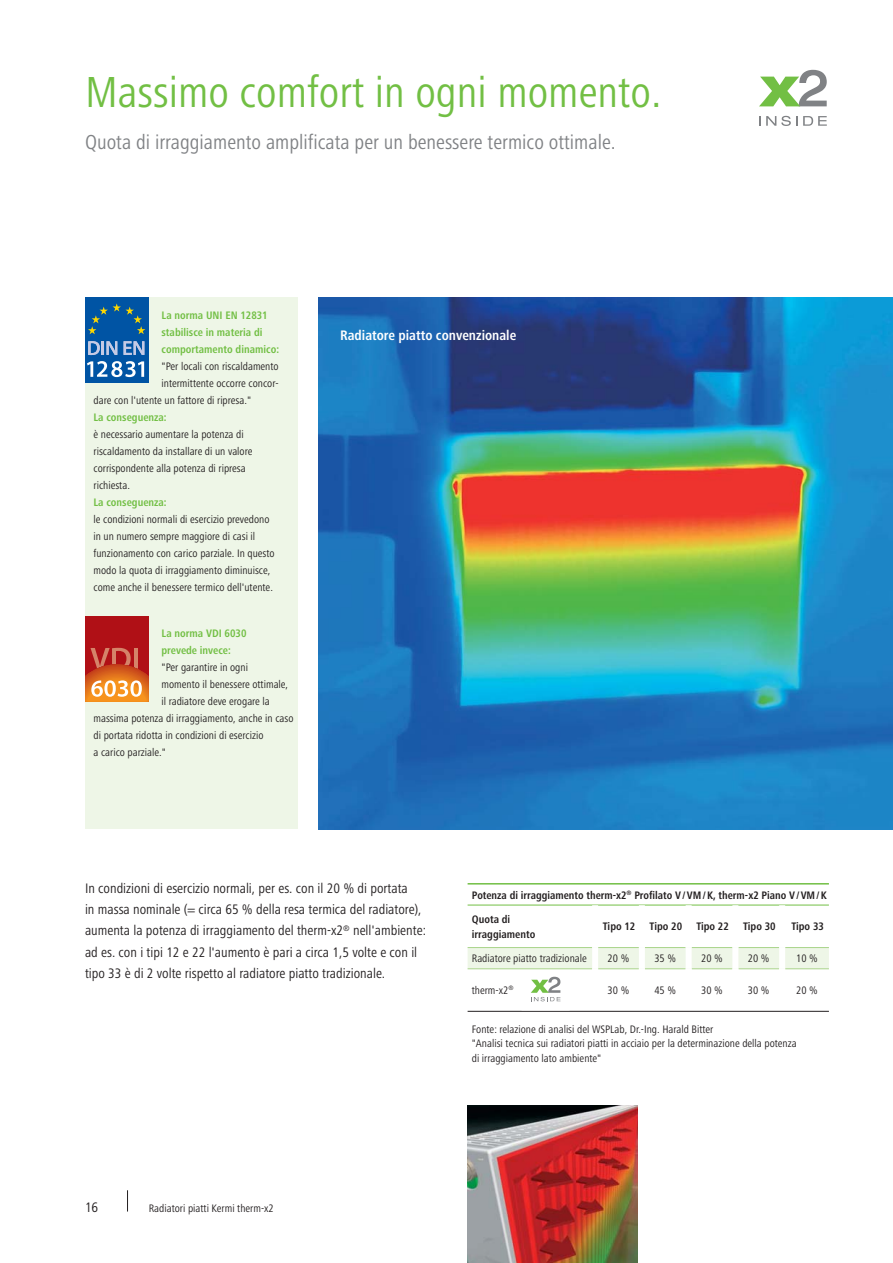
<style>
.page{position:relative;width:893px;height:1263px;background:#fff}
.page>*{position:absolute;margin:0;border:0;box-sizing:border-box;transform-origin:0 0}
.t1{font:condensed 45px "Frutiger Next LTW1 G";color:#72bf44}
.t2{font:condensed 21px "Frutiger Next LTW1 G";color:#808285}
.t3{font:condensed 14.25px/21.3px "Frutiger Next LTW1 G";color:#231f20}
.t4{font:700 condensed 14.25px "Frutiger Next LTW1 G";color:#fff}
.t5{font:condensed 11.25px/17px "Frutiger Next LTW1 G";color:#231f20}
.t6{font:700 condensed 11.25px/17px "Frutiger Next LTW1 G";color:#72bf44}
.t7{font:700 condensed 11.25px/24px "Frutiger Next LTW1 G";color:#231f20}
</style>
<div class="page">
<svg style="left:127px;top:1190px;width:1px;height:22px"></svg>
<div style="left:85px;top:298px;width:213px;height:531px;background:#eef6e7"></div>
<img style="left:319px;top:298px;width:574px;height:531px">
<img style="left:468px;top:1105px;width:170px;height:158px">
<div style="left:468px;top:948px;width:361px;height:20px;background:#eef6e7"></div>
<hr style="left:468px;top:883px;width:361px;height:2px;background:#72bf44">
<hr style="left:468px;top:905px;width:361px;height:1px;background:#72bf44">
<hr style="left:468px;top:947px;width:124px;height:1px;background:#a9d48a">
<hr style="left:598px;top:947px;width:41px;height:1px;background:#a9d48a">
<hr style="left:645px;top:947px;width:41px;height:1px;background:#a9d48a">
<hr style="left:692px;top:947px;width:40px;height:1px;background:#a9d48a">
<hr style="left:738px;top:947px;width:41px;height:1px;background:#a9d48a">
<hr style="left:785px;top:947px;width:44px;height:1px;background:#a9d48a">
<hr style="left:468px;top:968px;width:124px;height:1px;background:#a9d48a">
<hr style="left:598px;top:968px;width:41px;height:1px;background:#a9d48a">
<hr style="left:645px;top:968px;width:41px;height:1px;background:#a9d48a">
<hr style="left:692px;top:968px;width:40px;height:1px;background:#a9d48a">
<hr style="left:738px;top:968px;width:41px;height:1px;background:#a9d48a">
<hr style="left:785px;top:968px;width:44px;height:1px;background:#a9d48a">
<div style="left:592px;top:905px;width:6px;height:43px;background:#fff"></div>
<div style="left:639px;top:905px;width:6px;height:43px;background:#fff"></div>
<div style="left:686px;top:905px;width:6px;height:43px;background:#fff"></div>
<div style="left:732px;top:905px;width:6px;height:43px;background:#fff"></div>
<div style="left:779px;top:905px;width:6px;height:43px;background:#fff"></div>
<div style="left:592px;top:948px;width:6px;height:21px;background:#fff"></div>
<div style="left:639px;top:948px;width:6px;height:21px;background:#fff"></div>
<div style="left:686px;top:948px;width:6px;height:21px;background:#fff"></div>
<div style="left:732px;top:948px;width:6px;height:21px;background:#fff"></div>
<div style="left:779px;top:948px;width:6px;height:21px;background:#fff"></div>
<hr style="left:468px;top:1011px;width:361px;height:1px;background:#231f20">
<svg style="left:531px;top:977px;width:29px;height:24px"></svg>
<svg style="left:759px;top:70px;width:68px;height:36px"></svg>
<svg style="left:766px;top:116px;width:31px;height:10px"></svg>
<svg style="left:803px;top:116px;width:24px;height:10px"></svg>
<div style="left:85px;top:617px;width:64px;height:85px;background:#b01016"></div>
<svg style="left:85px;top:648px;width:64px;height:54px"></svg>
<div style="left:85px;top:298px;width:64px;height:85px;background:#0054a4"></div>
<svg style="left:88px;top:341px;width:56px;height:14px"></svg>
<svg style="left:88px;top:303px;width:57px;height:31px"></svg>
<svg style="left:87px;top:361px;width:57px;height:16px"></svg>
<h1 class="t1" style="left:85px;top:73px;width:578px">Massimo comfort in ogni momento.</h1>
<h2 class="t2" style="left:85px;top:133px;width:532px">Quota di irraggiamento amplificata per un benessere termico ottimale.</h2>
<p class="t6" style="left:162px;top:307px;width:119px">La norma UNI EN 12831 stabilisce in materia di comportamento dinamico:</p>
<p class="t5" style="left:162px;top:358px;width:119px">"Per locali con riscaldamento</p>
<p class="t5" style="left:162px;top:375px;width:119px">intermittente occorre concor-</p>
<p class="t5" style="left:94px;top:392px;width:159px">dare con l'utente un fattore di ripresa."</p>
<p class="t6" style="left:94px;top:409px;width:75px">La conseguenza:</p>
<p class="t5" style="left:94px;top:426px;width:160px">è necessario aumentare la potenza di riscaldamento da installare di un valore corrispondente alla potenza di ripresa richiesta.</p>
<p class="t6" style="left:94px;top:494px;width:75px">La conseguenza:</p>
<p class="t5" style="left:94px;top:511px;width:183px">le condizioni normali di esercizio prevedono in un numero sempre maggiore di casi il funzionamento con carico parziale. In questo modo la quota di irraggiamento diminuisce, come anche il benessere termico dell'utente.</p>
<p class="t6" style="left:162px;top:626px;width:86px">La norma VDI 6030 prevede invece:</p>
<p class="t5" style="left:162px;top:660px;width:88px">"Per garantire in ogni</p>
<p class="t5" style="left:162px;top:677px;width:128px">momento il benessere ottimale,</p>
<p class="t5" style="left:162px;top:694px;width:110px">il radiatore deve erogare la</p>
<p class="t5" style="left:94px;top:711px;width:201px">massima potenza di irraggiamento, anche in caso</p>
<p class="t5" style="left:94px;top:728px;width:171px">di portata ridotta in condizioni di esercizio</p>
<p class="t5" style="left:94px;top:745px;width:74px">a carico parziale."</p>
<p class="t4" style="left:340px;top:330px;width:178px">Radiatore piatto convenzionale</p>
<p class="t3" style="left:85px;top:878px;width:342px">In condizioni di esercizio normali, per es. con il 20 % di portata<br>in massa nominale (= circa 65 % della resa termica del radiatore), aumenta la potenza di irraggiamento del therm-x2<sup>®</sup> nell'ambiente: ad es. con i tipi 12 e 22 l'aumento è pari a circa 1,5 volte e con il tipo 33 è di 2 volte rispetto al radiatore piatto tradizionale.</p>
<p class="t7" style="left:472px;top:884px;width:357px">Potenza di irraggiamento therm-x2<sup>®</sup> Profilato V / VM / K, therm-x2 Piano V / VM / K<br>Quota di</p>
<p class="t7" style="left:603px;top:915px;width:34px">Tipo 12</p>
<p class="t7" style="left:649px;top:915px;width:34px">Tipo 20</p>
<p class="t7" style="left:696px;top:915px;width:34px">Tipo 22</p>
<p class="t7" style="left:743px;top:915px;width:34px">Tipo 30</p>
<p class="t7" style="left:791px;top:915px;width:34px">Tipo 33</p>
<p class="t7" style="left:472px;top:923px;width:65px">irraggiamento</p>
<p class="t5" style="left:472px;top:951px;width:116px">Radiatore piatto tradizionale</p>
<p class="t5" style="left:608px;top:951px;width:23px">20 %</p>
<p class="t5" style="left:654px;top:951px;width:23px">35 %</p>
<p class="t5" style="left:701px;top:951px;width:23px">20 %</p>
<p class="t5" style="left:748px;top:951px;width:23px">20 %</p>
<p class="t5" style="left:796px;top:951px;width:23px">10 %</p>
<p class="t5" style="left:472px;top:983px;width:43px">therm-x2<sup>®</sup></p>
<p class="t5" style="left:608px;top:983px;width:23px">30 %</p>
<p class="t5" style="left:654px;top:983px;width:23px">45 %</p>
<p class="t5" style="left:701px;top:983px;width:23px">30 %</p>
<p class="t5" style="left:748px;top:983px;width:23px">30 %</p>
<p class="t5" style="left:796px;top:983px;width:23px">20 %</p>
<p class="t5" style="left:472px;top:1022px;width:326px;line-height:14.9px">Fonte: relazione di analisi del WSPLab, Dr.-Ing. Harald Bitter<br>"Analisi tecnica sui radiatori piatti in acciaio per la determinazione della potenza di irraggiamento lato ambiente"</p>
<p class="t3" style="left:85px;top:1197px;width:15px">16</p>
<p class="t5" style="left:149px;top:1200px;width:126px">Radiatori piatti Kermi therm-x2</p>
</div>
